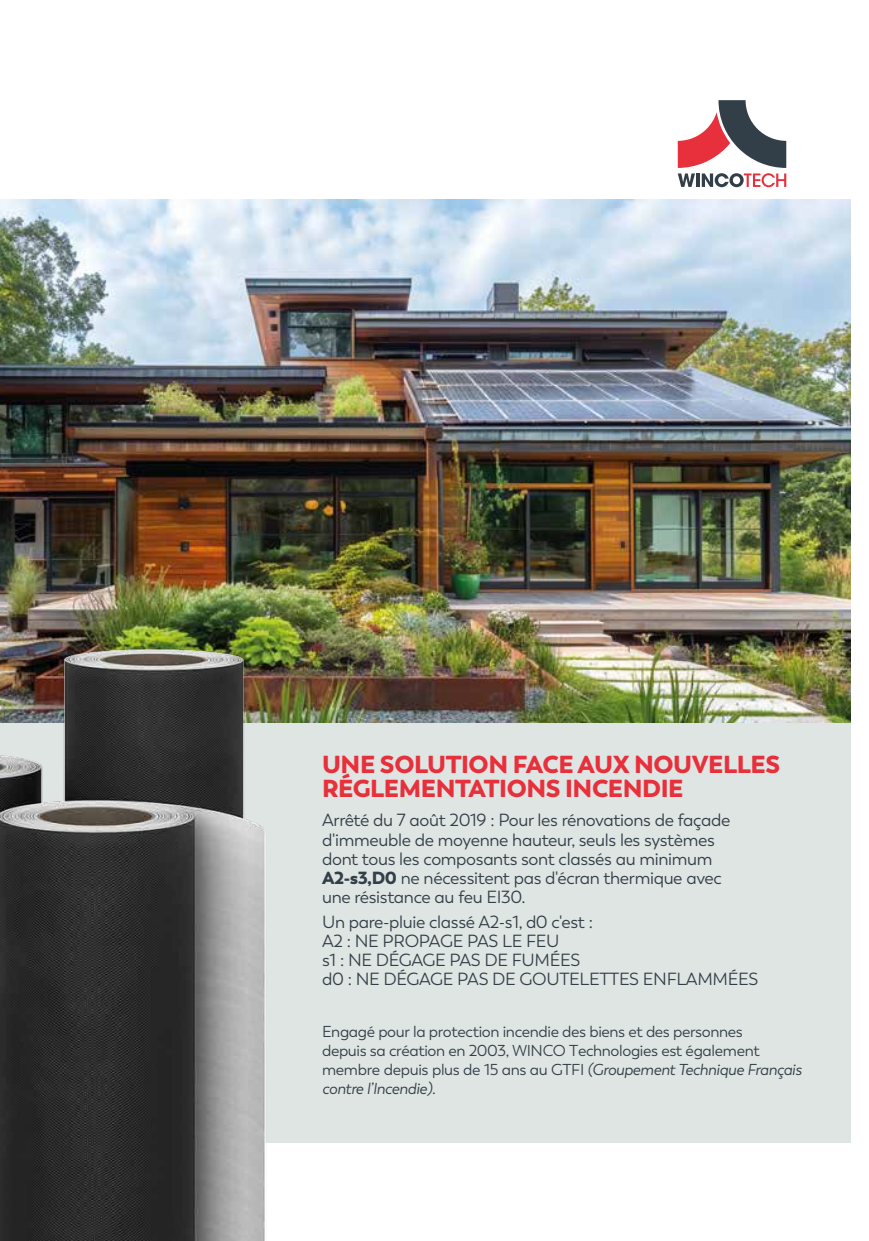
<style>
.page{position:relative;width:869px;height:1241px;background:#fff}
.page>*{position:absolute;margin:0;border:0;box-sizing:border-box;transform-origin:0 0}
.t1{font:900 24.5px/24.5px "Boston";letter-spacing:-.02em;color:#e7303b}
.t2{font:17.5px/19.2px "Boston";letter-spacing:-.02em;color:#323e48}
.t3{font:15.75px/18.9px "Boston";letter-spacing:-.025em;color:#323e48}
.s1{font-weight:900}
.s2{font-style:italic}
</style>
<div class="page">
<img style="left:0;top:199px;width:850px;height:524px">
<div style="left:0;top:723px;width:849px;height:419px;background:#dfe5e2"></div>
<svg style="left:677px;top:100px;width:109px;height:87px"></svg>
<img style="left:0;top:621px;width:297px;height:619px">
<h1 class="t1" style="left:322px;top:752px;width:459px">UNE SOLUTION FACE AUX NOUVELLES<br>RÉGLEMENTATIONS INCENDIE</h1>
<p class="t2" style="left:322px;top:810px;width:409px">Arrêté du 7 août 2019 : Pour les rénovations de façade d'immeuble de moyenne hauteur, seuls les systèmes dont tous les composants sont classés au minimum <span class="s1">A2-s3,D0</span> ne nécessitent pas d'écran thermique avec une résistance au feu EI30.</p>
<p class="t2" style="left:322px;top:912px;width:437px">Un pare-pluie classé A2-s1, d0 c'est :<br>A2 : NE PROPAGE PAS LE FEU<br>s1 : NE DÉGAGE PAS DE FUMÉES<br>d0 : NE DÉGAGE PAS DE GOUTELETTES ENFLAMMÉES</p>
<p class="t3" style="left:322px;top:1021px;width:481px">Engagé pour la protection incendie des biens et des personnes<br>depuis sa création en 2003, WINCO Technologies est également membre depuis plus de 15 ans au GTFI <span class="s2">(Groupement Technique Français contre l’Incendie).</span></p>
</div>
